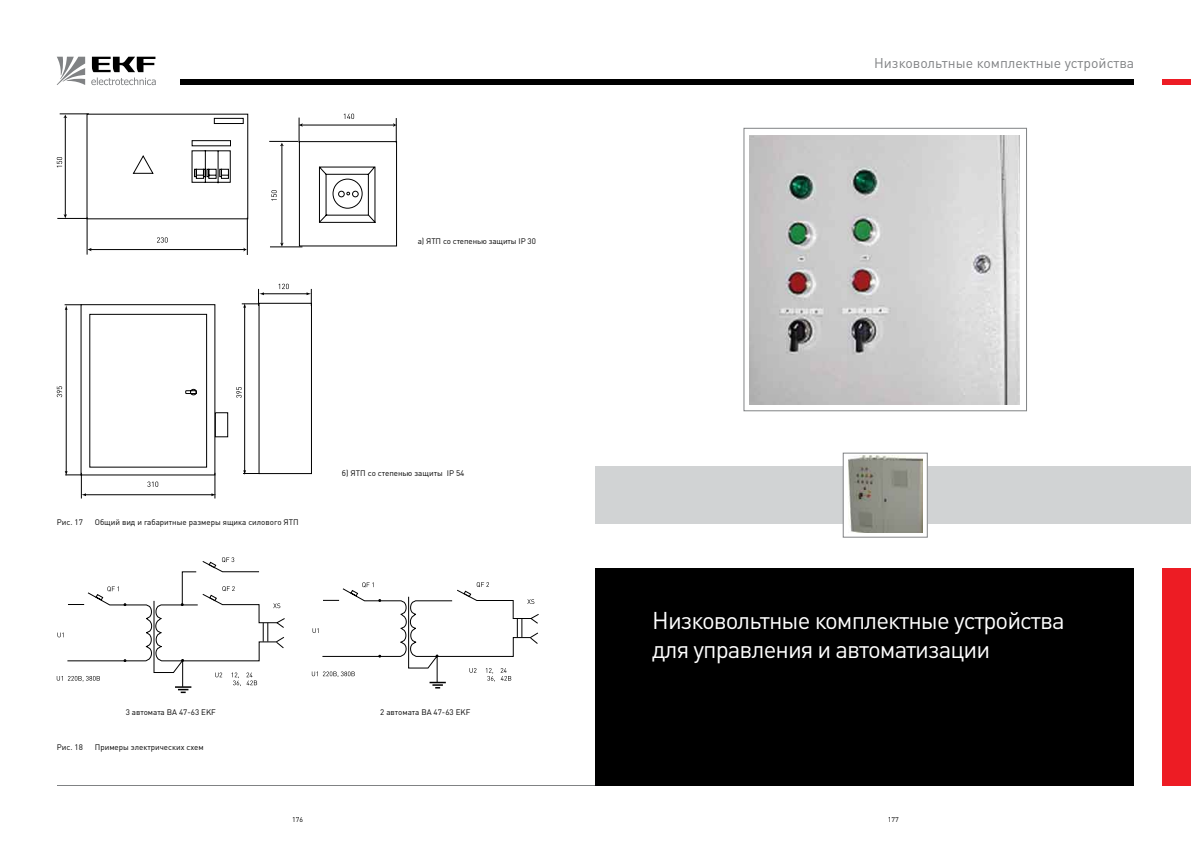
<style>
.page{position:relative;width:1191px;height:842px;background:#fff}
.page>*{position:absolute;margin:0;border:0;box-sizing:border-box;transform-origin:0 0}
.t1{font:24px/28.3px "DIN Cyr";letter-spacing:-.04em;color:#fff}
.t2{font:14px "DIN Cyr";color:#808284}
.t3{font:8px "DIN Cyr";color:#000}
.t4{font:7px "DIN Cyr";color:#000}
</style>
<div class="page">
<svg style="left:91px;top:78px;width:65px;height:7px"></svg>
<svg style="left:57px;top:57px;width:28px;height:28px"></svg>
<svg style="left:92px;top:57px;width:63px;height:15px"></svg>
<div style="left:180px;top:80px;width:415px;height:5px;background:#000"></div>
<hr style="left:57px;top:785px;width:538px;height:1px;background:#808284">
<div style="left:595px;top:80px;width:539px;height:5px;background:#000"></div>
<hr style="left:595px;top:785px;width:539px;height:1px;background:#808284">
<div style="left:595px;top:466px;width:596px;height:58px;background:#d1d3d4"></div>
<div style="left:595px;top:568px;width:539px;height:217px;background:#000"></div>
<div style="left:1162px;top:568px;width:29px;height:217px;background:#ed1c24"></div>
<div style="left:743px;top:128px;width:284px;height:283px;border:1px solid #808284"></div>
<img style="left:750px;top:135px;width:270px;height:269px">
<div style="left:843px;top:453px;width:84px;height:84px;background:#fff"></div>
<div style="left:842px;top:453px;width:85px;height:85px;border:1px solid #808284"></div>
<img style="left:848px;top:456px;width:74px;height:77px">
<hr style="left:90px;top:249px;width:155px;height:1px;background:#000">
<hr style="left:247px;top:218px;width:1px;height:37px;background:#000">
<hr style="left:87px;top:217px;width:1px;height:38px;background:#000">
<svg style="left:243px;top:248px;width:4px;height:4px"></svg>
<svg style="left:157px;top:237px;width:11px;height:6px"></svg>
<svg style="left:57px;top:113px;width:187px;height:106px"></svg>
<div style="left:299px;top:141px;width:98px;height:105px;border:1px solid #000"></div>
<hr style="left:301px;top:125px;width:93px;height:1px;background:#000">
<svg style="left:393px;top:118px;width:4px;height:25px"></svg>
<hr style="left:282px;top:145px;width:1px;height:99px;background:#000">
<hr style="left:270px;top:247px;width:32px;height:1px;background:#000">
<svg style="left:269px;top:118px;width:34px;height:28px"></svg>
<svg style="left:319px;top:166px;width:57px;height:57px"></svg>
<svg style="left:344px;top:114px;width:10px;height:5px"></svg>
<svg style="left:271px;top:190px;width:6px;height:11px"></svg>
<svg style="left:80px;top:302px;width:232px;height:174px"></svg>
<hr style="left:66px;top:309px;width:1px;height:163px;background:#000">
<svg style="left:65px;top:304px;width:17px;height:6px"></svg>
<hr style="left:85px;top:494px;width:127px;height:1px;background:#000">
<svg style="left:211px;top:473px;width:5px;height:25px"></svg>
<svg style="left:65px;top:471px;width:21px;height:27px"></svg>
<hr style="left:244px;top:307px;width:1px;height:164px;background:#000">
<svg style="left:243px;top:470px;width:17px;height:5px"></svg>
<hr style="left:263px;top:293px;width:44px;height:1px;background:#000">
<svg style="left:306px;top:289px;width:6px;height:17px"></svg>
<svg style="left:242px;top:289px;width:22px;height:19px"></svg>
<svg style="left:147px;top:481px;width:11px;height:6px"></svg>
<svg style="left:279px;top:284px;width:10px;height:5px"></svg>
<svg style="left:57px;top:386px;width:5px;height:11px"></svg>
<svg style="left:236px;top:387px;width:6px;height:11px"></svg>
<div style="left:215px;top:413px;width:13px;height:24px;background:#fff"></div>
<div style="left:215px;top:412px;width:13px;height:25px;border:1px solid #000"></div>
<svg style="left:57px;top:557px;width:228px;height:136px"></svg>
<svg style="left:312px;top:582px;width:227px;height:106px"></svg>
<div style="left:1162px;top:80px;width:29px;height:5px;background:#ed1c24"></div>
<p class="t3" style="left:418px;top:235px;width:119px">а) ЯТП со степенью защиты IP 30</p>
<p class="t3" style="left:57px;top:516px;width:28px">Рис. 17</p>
<p class="t3" style="left:95px;top:516px;width:205px">Общий вид и габаритные размеры ящика силового ЯТП</p>
<p class="t3" style="left:342px;top:468px;width:124px">б) ЯТП со степенью защиты IP 54</p>
<p class="t3" style="left:126px;top:707px;width:92px">3 автомата ВА 47-63 EKF</p>
<p class="t3" style="left:380px;top:707px;width:92px">2 автомата ВА 47-63 EKF</p>
<p class="t3" style="left:57px;top:742px;width:28px">Рис. 18</p>
<p class="t3" style="left:95px;top:742px;width:110px">Примеры электрических схем</p>
<h2 class="t2" style="left:874px;top:54px;width:262px">Низковольтные комплектные устройства</h2>
<h1 class="t1" style="left:652px;top:605px;width:414px">Низковольтные комплектные устройства для управления и автоматизации</h1>
<p class="t4" style="left:292px;top:814px;width:12px">176</p>
<p class="t4" style="left:887px;top:814px;width:12px">177</p>
</div>
